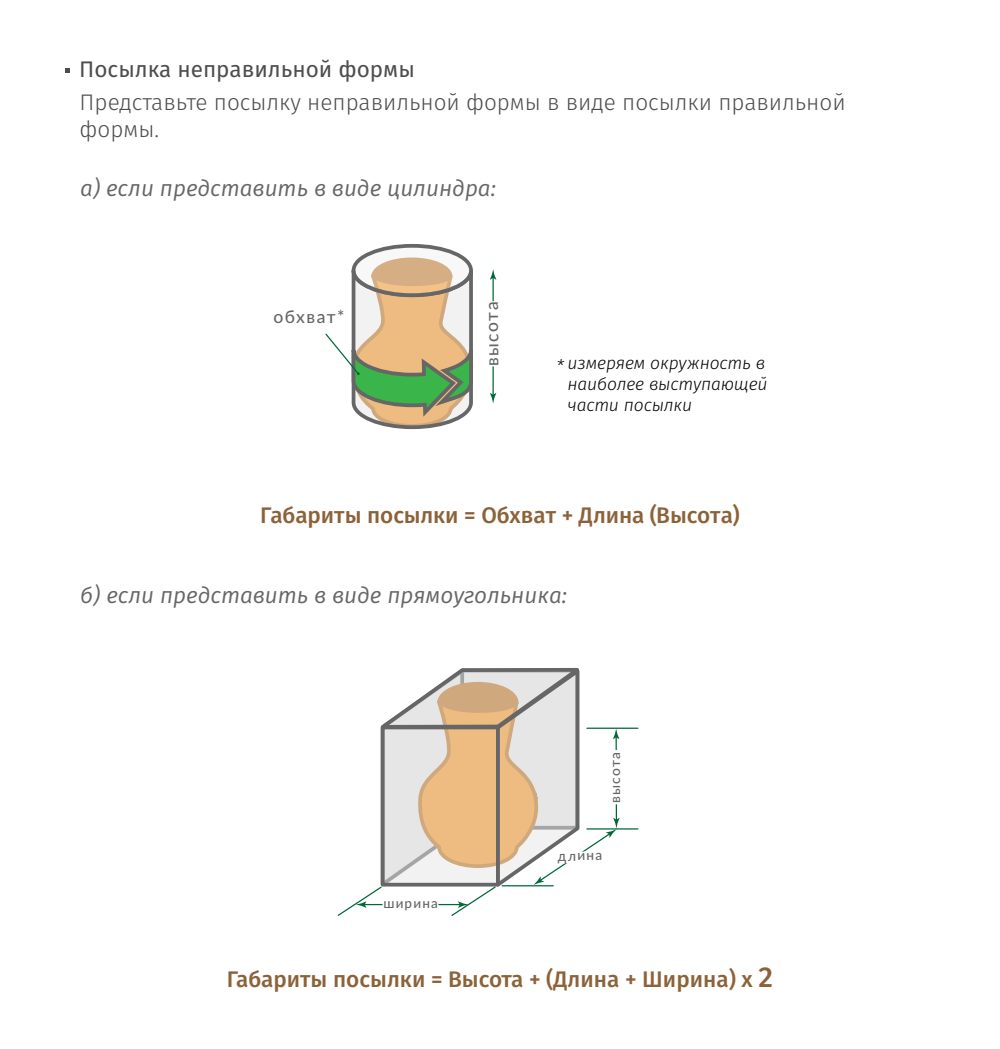
<style>
.page{position:relative;width:1000px;height:1049px;background:#fff}
.page>*{position:absolute;margin:0;border:0;box-sizing:border-box;transform-origin:0 0}
.t1{font:500 22.5px "Fira Sans";color:#8c6239}
.t2{font:italic 22.5px "Fira Sans";color:#666}
.t3{font:300 22.5px/27px "Fira Sans";color:#4d4d4d}
.t4{font:22.5px "Fira Sans";color:#4d4d4d}
.t5{font:italic 300 17.5px/21px "Fira Sans";letter-spacing:-.01em;color:#000}
.t6{font:500 17.5px "Lato";letter-spacing:.08em;color:#666}
.t7{font:500 13.75px "Lato";letter-spacing:.085em;color:#666}
.t8{font:500 13.5px "Lato";letter-spacing:.085em;color:#666}
.s1{font-size:28.75px}
</style>
<div class="page">
<svg style="left:354px;top:246px;width:117px;height:49px"></svg>
<div style="left:352px;top:244px;width:121px;height:53px;border:4px solid #666;border-radius:50%"></div>
<hr style="left:493px;top:276px;width:1px;height:120px;background:#006837">
<svg style="left:490px;top:269px;width:6px;height:11px"></svg>
<svg style="left:490px;top:393px;width:6px;height:10px"></svg>
<svg style="left:492px;top:301px;width:2px;height:65px"></svg>
<svg style="left:325px;top:255px;width:148px;height:175px"></svg>
<svg style="left:66px;top:68px;width:4px;height:4px"></svg>
<hr style="left:587px;top:828px;width:51px;height:1px;background:#006837">
<svg style="left:337px;top:667px;width:283px;height:249px"></svg>
<div style="left:610px;top:749px;width:13px;height:55px;background:#fff"></div>
<hr style="left:587px;top:727px;width:51px;height:1px;background:#006837">
<p class="t4" style="left:79px;top:52px;width:337px">Посылка неправильной формы</p>
<p class="t3" style="left:80px;top:89px;width:768px">Представьте посылку неправильной формы в виде посылки правильной формы.</p>
<p class="t2" style="left:80px;top:172px;width:417px">а) если представить в виде цилиндра:</p>
<p class="t6" style="left:274px;top:304px;width:73px">обхват*</p>
<p class="t6" style="left:480px;top:366px;width:66px;rotate:-91deg">высота</p>
<p class="t5" style="left:557px;top:355px;width:9px">*</p>
<p class="t5" style="left:568px;top:352px;width:202px">измеряем окружность в наиболее выступающей части посылки</p>
<p class="t1" style="left:260px;top:496px;width:481px">Габариты посылки = Обхват + Длина (Высота)</p>
<p class="t2" style="left:80px;top:578px;width:488px">б) если представить в виде прямоугольника:</p>
<p class="t8" style="left:383px;top:893px;width:56px">ширина</p>
<p class="t7" style="left:605px;top:802px;width:52px;rotate:-90deg">высота</p>
<p class="t7" style="left:558px;top:845px;width:46px;rotate:-1deg">длина</p>
<p class="t1" style="left:227px;top:960px;width:548px">Габариты посылки = Высота + (Длина + Ширина) х <span class="s1">2</span></p>
</div>
